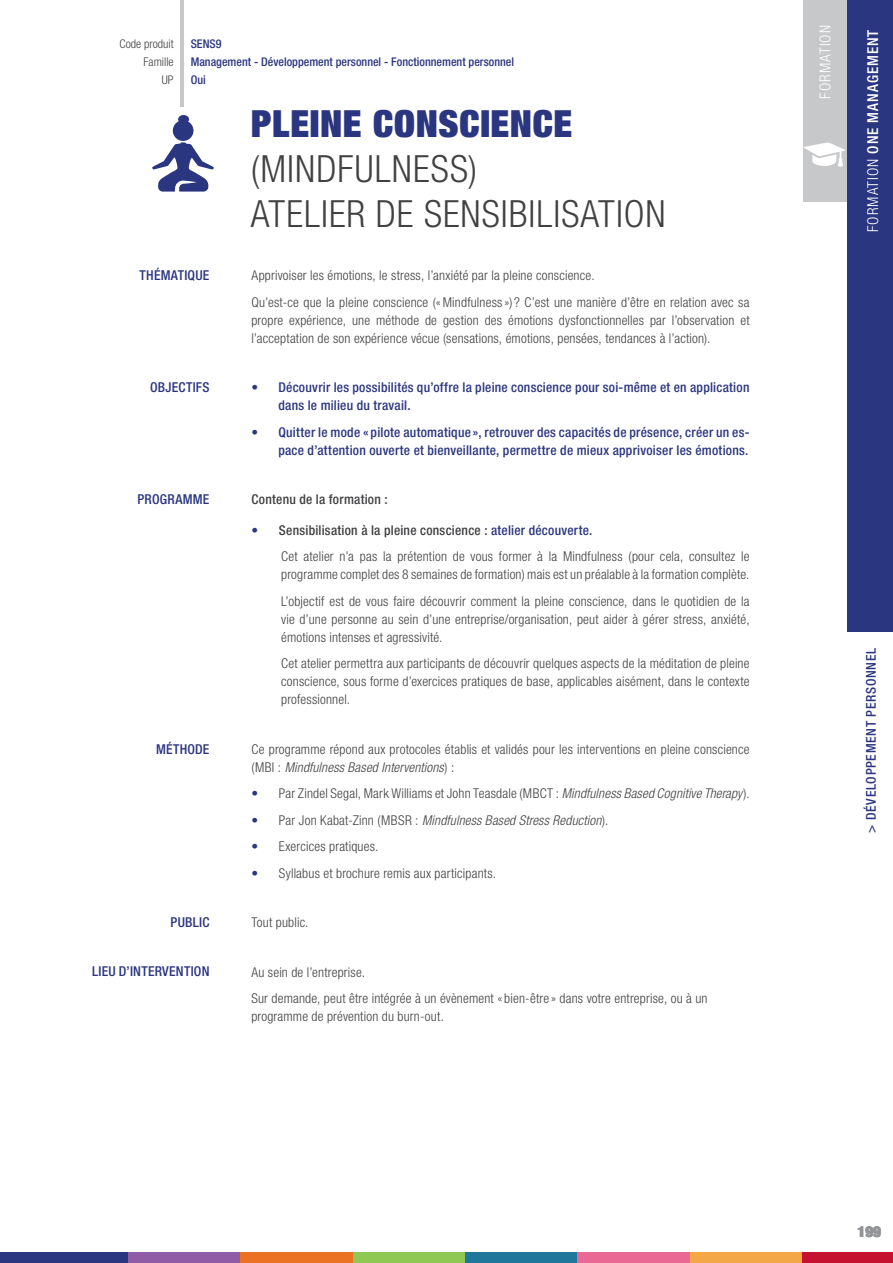
<style>
.page{position:relative;width:893px;height:1263px;background:#fff}
.page>*{position:absolute;margin:0;border:0;box-sizing:border-box;transform-origin:0 0}
.t1{font:300 condensed 37.5px/45px "Helvetica Neue";letter-spacing:.025em;color:#414042}
.t2{font:900 expanded 37.5px "Helvetica Neue";letter-spacing:.015em;color:#2b3680}
.t3{font:500 condensed 15px "Helvetica Neue";letter-spacing:.06em;color:#fff}
.t4{font:300 condensed 15px "Helvetica Neue";letter-spacing:.065em;color:#fff}
.t5{font:900 expanded 15px "Helvetica Neue";color:#939598}
.t6{font:500 condensed 13.65px "Helvetica Neue";letter-spacing:.015em;color:#2b3680}
.t7{font:300 condensed 13.5px/18px "Helvetica Neue";letter-spacing:.015em;color:#414042}
.t8{font:500 condensed 13.5px/18px "Helvetica Neue";letter-spacing:.02em;color:#2b3680}
.t9{font:italic 300 condensed 13.5px "Helvetica Neue";letter-spacing:.015em;color:#414042}
.t10{font:500 condensed 13.5px "Helvetica Neue";letter-spacing:.05em;color:#2b3680}
.t11{font:500 condensed 13.5px "Helvetica Neue";letter-spacing:.02em;color:#414042}
.t12{font:500 condensed 12px "Helvetica Neue";color:#2b3680}
.t13{font:300 condensed 12px "Helvetica Neue";color:#414042}
.s1{color:#2b3680}
.s2{font-weight:500}
.s3{font-weight:500;color:#2b3680}
.s4{font-style:italic}
.s5{font-weight:500;font-style:normal;color:#2b3680}
.s6{font-style:normal}
.s7{font-weight:300}
</style>
<div class="page">
<div style="left:689px;top:1252px;width:113px;height:11px;background:#f4a747"></div>
<div style="left:577px;top:1252px;width:112px;height:11px;background:#e96894"></div>
<div style="left:464px;top:1252px;width:113px;height:11px;background:#1f789b"></div>
<div style="left:352px;top:1252px;width:113px;height:11px;background:#90c854"></div>
<div style="left:240px;top:1252px;width:112px;height:11px;background:#ec7223"></div>
<div style="left:127px;top:1252px;width:113px;height:11px;background:#8f5ca5"></div>
<div style="left:0;top:1252px;width:128px;height:11px;background:#2b3680"></div>
<div style="left:802px;top:1252px;width:91px;height:11px;background:#c41230"></div>
<hr style="left:180px;top:0;width:4px;height:106px;background:#c7c8ca">
<div style="left:804px;top:0;width:43px;height:202px;background:#c7c8ca"></div>
<svg style="left:803px;top:142px;width:42px;height:25px"></svg>
<div style="left:847px;top:0;width:46px;height:631px;background:#2b3680"></div>
<svg style="left:152px;top:115px;width:62px;height:77px"></svg>
<p class="t13" style="left:120px;top:37px;width:56px">Code produit</p>
<p class="t12" style="left:191px;top:36px;width:32px">SENS9</p>
<p class="t13" style="left:144px;top:55px;width:32px">Famille</p>
<p class="t12" style="left:191px;top:54px;width:325px">Management - Développement personnel - Fonctionnement personnel</p>
<p class="t13" style="left:162px;top:73px;width:13px">UP</p>
<p class="t12" style="left:191px;top:72px;width:17px">Oui</p>
<h1 class="t2" style="left:251px;top:99px;width:323px">PLEINE CONSCIENCE</h1>
<h1 class="t1" style="left:251px;top:146px;width:416px">(MINDFULNESS)<br>ATELIER DE SENSIBILISATION</h1>
<p class="t6" style="left:140px;top:267px;width:71px">THÉMATIQUE</p>
<p class="t7" style="left:251px;top:262px;width:500px;line-height:26.5px">Apprivoiser les émotions, le stress, l’anxiété par la pleine conscience.<br>Qu’est-ce que la pleine conscience («Mindfulness») ? C’est une manière d’être en relation avec sa</p>
<p class="t7" style="left:251px;top:311px;width:500px">propre expérience, une méthode de gestion des émotions dysfonctionnelles par l’observation et l’acceptation de son expérience vécue (sensations, émotions, pensées, tendances à l’action).</p>
<p class="t6" style="left:150px;top:379px;width:61px">OBJECTIFS</p>
<p class="t8" style="left:278px;top:378px;width:473px;text-indent:-27px">• Découvrir les possibilités qu’offre la pleine conscience pour soi-même et en application dans le milieu du travail.</p>
<p class="t8" style="left:251px;top:423px;width:500px;text-align:right">• Quitter le mode « pilote automatique », retrouver des capacités de présence, créer un es&shy;pace d’attention ouverte et bienveillante, permettre de mieux apprivoiser les émotions.</p>
<p class="t6" style="left:138px;top:491px;width:73px">PROGRAMME</p>
<p class="t11" style="left:251px;top:491px;width:138px">Contenu de la formation :</p>
<p class="t7" style="left:281px;top:517px;width:470px;line-height:26.5px;text-indent:-30px"><span class="s1">•</span> <span class="s2">Sensibilisation à la pleine conscience :</span> <span class="s3">atelier découverte.<br></span>Cet atelier n’a pas la prétention de vous former à la Mindfulness (pour cela, consultez le</p>
<p class="t7" style="left:281px;top:561px;width:470px;line-height:26.5px">programme complet des 8 semaines de formation) mais est un préalable à la formation complète.<br>L’objectif est de vous faire découvrir comment la pleine conscience, dans le quotidien de la</p>
<p class="t7" style="left:281px;top:610px;width:470px">vie d’une personne au sein d’une entreprise/organisation, peut aider à gérer stress, anxiété, émotions intenses et agressivité.</p>
<p class="t7" style="left:281px;top:654px;width:470px;text-align:justify">Cet atelier permettra aux participants de découvrir quelques aspects de la méditation de pleine conscience, sous forme d’exercices pratiques de base, applicables aisément, dans le contexte professionnel.</p>
<p class="t6" style="left:156px;top:741px;width:55px">MÉTHODE</p>
<p class="t7" style="left:251px;top:740px;width:500px">Ce programme répond aux protocoles établis et validés pour les interventions en pleine conscience (MBI : <span class="s4">Mindfulness Based Interventions</span>) :</p>
<p class="t7" style="left:251px;top:784px;width:500px"><span class="s3">•</span> Par Zindel Segal, Mark Williams et John Teasdale (MBCT : <span class="s4">Mindfulness Based Cognitive Therapy</span>).</p>
<p class="t9" style="left:251px;top:812px;width:358px"><span class="s5">•</span> <span class="s6">Par Jon Kabat-Zinn (MBSR :</span> Mindfulness Based Stress Reduction<span class="s6">).</span></p>
<p class="t7" style="left:251px;top:837px;width:128px"><span class="s3">•</span> Exercices pratiques.</p>
<p class="t7" style="left:251px;top:864px;width:246px"><span class="s3">•</span> Syllabus et brochure remis aux participants.</p>
<p class="t6" style="left:171px;top:914px;width:40px">PUBLIC</p>
<p class="t7" style="left:251px;top:913px;width:59px">Tout public.</p>
<p class="t6" style="left:92px;top:963px;width:119px">LIEU D’INTERVENTION</p>
<p class="t7" style="left:251px;top:958px;width:458px;line-height:26.5px">Au sein de l’entreprise.<br>Sur demande, peut être intégrée à un évènement « bien-être » dans votre entreprise, ou à un</p>
<p class="t7" style="left:251px;top:1007px;width:194px">programme de prévention du burn-out.</p>
<p class="t4" style="left:816px;top:99px;width:75px;rotate:-90deg">FORMATION</p>
<p class="t3" style="left:864px;top:232px;width:204px;rotate:-90deg"><span class="s7">FORMATION</span> ONE MANAGEMENT</p>
<p class="t10" style="left:863px;top:833px;width:186px;rotate:-90deg">&gt; DÉVELOPPEMENT PERSONNEL</p>
<p class="t5" style="left:858px;top:1222px;width:25px">199</p>
</div>
